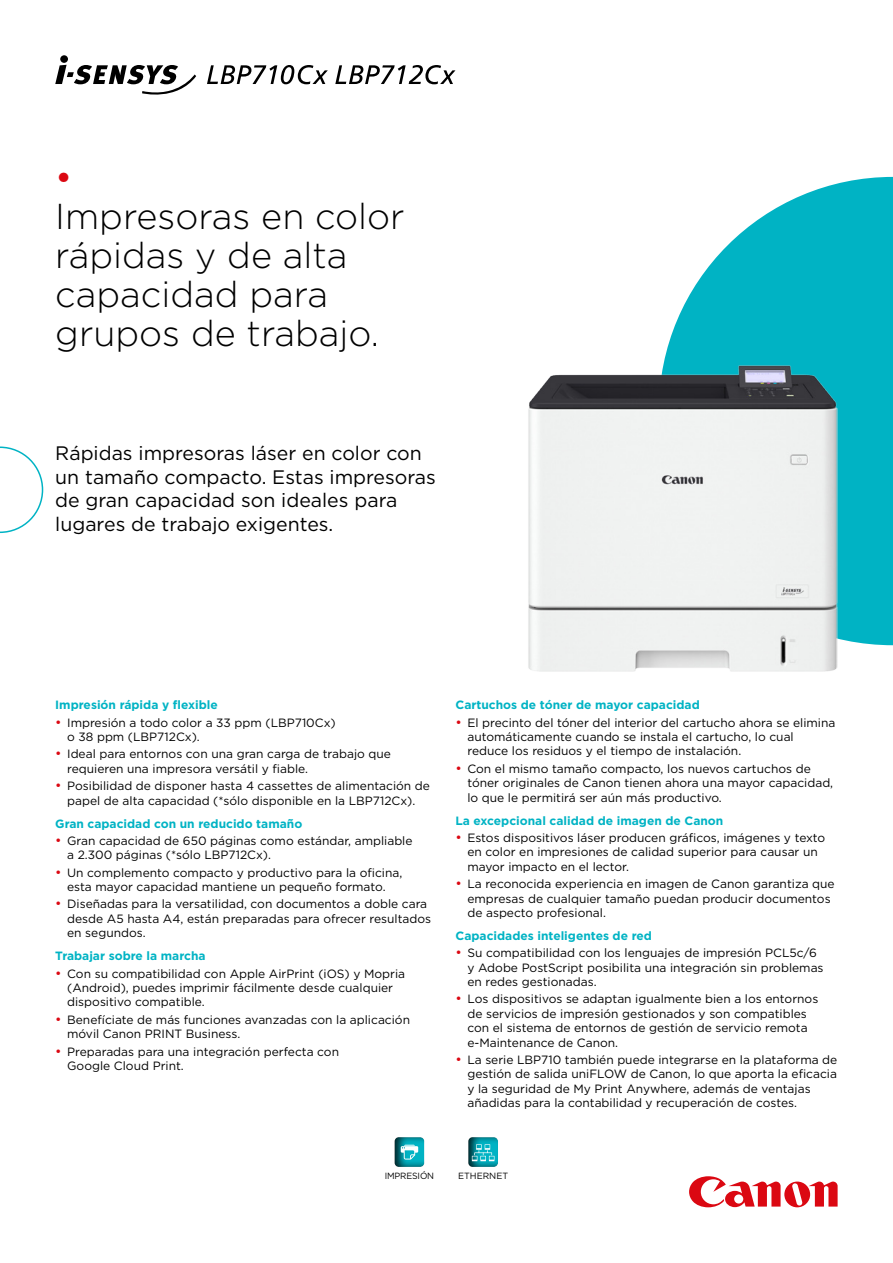
<style>
.page{position:relative;width:893px;height:1263px;background:#fff}
.page>*{position:absolute;margin:0;border:0;box-sizing:border-box;transform-origin:0 0}
.t1{font:300 36px/39px "Gotham";color:#000}
.t2{font:36px "Gotham";color:#db0812}
.t3{font:19.5px/23.4px "Gotham";color:#000}
.t4{font:12px/14.4px "Gotham";color:#000}
.t5{font:700 12px "Gotham";color:#00b3c4}
.t6{font:9px "Gotham";letter-spacing:-.015em;color:#000}
.s1{font-size:13.5px;color:#db0812}
</style>
<div class="page">
<svg style="left:663px;top:177px;width:230px;height:468px;fill:#00b3c4"></svg>
<svg style="left:0;top:446px;width:43px;height:87px"></svg>
<img style="left:528px;top:365px;width:310px;height:306px">
<svg style="left:55px;top:55px;width:141px;height:40px"></svg>
<svg style="left:207px;top:65px;width:121px;height:19px"></svg>
<svg style="left:335px;top:65px;width:120px;height:19px"></svg>
<svg style="left:689px;top:1176px;width:149px;height:31px"></svg>
<div style="left:454px;top:1125px;width:56px;height:42px;background:#000;opacity:.8"></div>
<svg style="left:472px;top:1144px;width:22px;height:17px"></svg>
<div style="left:380px;top:1125px;width:57px;height:42px;background:#000;opacity:.8"></div>
<svg style="left:401px;top:1145px;width:17px;height:14px"></svg>
<h1 class="t2" style="left:55px;top:155px;width:19px">•</h1>
<h1 class="t1" style="left:55px;top:196px;width:351px">Impresoras en color rápidas y de alta capacidad para grupos de trabajo.</h1>
<h2 class="t3" style="left:55px;top:441px;width:382px">Rápidas impresoras láser en color con un tamaño compacto. Estas impresoras de gran capacidad son ideales para lugares de trabajo exigentes.</h2>
<p class="t5" style="left:55px;top:697px;width:164px">Impresión rápida y flexible</p>
<p class="t4" style="left:67px;top:715px;width:270px;text-indent:-12px"><span class="s1">•</span> Impresión a todo color a 33 ppm (LBP710Cx) o 38 ppm (LBP712Cx).</p>
<p class="t4" style="left:67px;top:747px;width:325px;text-indent:-12px"><span class="s1">•</span> Ideal para entornos con una gran carga de trabajo que requieren una impresora versátil y fiable.</p>
<p class="t4" style="left:55px;top:778px;width:376px;text-align:center"><span class="s1">•</span> Posibilidad de disponer hasta 4 cassettes de alimentación de papel de alta capacidad (*sólo disponible en la LBP712Cx).</p>
<p class="t5" style="left:55px;top:815px;width:249px">Gran capacidad con un reducido tamaño</p>
<p class="t4" style="left:67px;top:833px;width:347px;text-indent:-12px"><span class="s1">•</span> Gran capacidad de 650 páginas como estándar, ampliable a 2.300 páginas (*sólo LBP712Cx).</p>
<p class="t4" style="left:55px;top:865px;width:349px;text-align:center"><span class="s1">•</span> Un complemento compacto y productivo para la oficina, esta mayor capacidad mantiene un pequeño formato.</p>
<p class="t4" style="left:67px;top:897px;width:365px;text-indent:-12px"><span class="s1">•</span> Diseñadas para la versatilidad, con documentos a doble cara desde A5 hasta A4, están preparadas para ofrecer resultados en segundos.</p>
<p class="t5" style="left:55px;top:948px;width:152px">Trabajar sobre la marcha</p>
<p class="t4" style="left:67px;top:966px;width:339px;text-indent:-12px"><span class="s1">•</span> Con su compatibilidad con Apple AirPrint (iOS) y Mopria (Android), puedes imprimir fácilmente desde cualquier dispositivo compatible.</p>
<p class="t4" style="left:67px;top:1012px;width:344px;text-indent:-12px"><span class="s1">•</span> Benefíciate de más funciones avanzadas con la aplicación móvil Canon PRINT Business.</p>
<p class="t4" style="left:67px;top:1044px;width:273px;text-indent:-12px"><span class="s1">•</span> Preparadas para una integración perfecta con<br>Google Cloud Print.</p>
<p class="t5" style="left:455px;top:697px;width:246px">Cartuchos de tóner de mayor capacidad</p>
<p class="t4" style="left:467px;top:715px;width:369px;text-indent:-12px"><span class="s1">•</span> El precinto del tóner del interior del cartucho ahora se elimina automáticamente cuando se instala el cartucho, lo cual reduce los residuos y el tiempo de instalación.</p>
<p class="t4" style="left:467px;top:761px;width:367px;text-indent:-12px"><span class="s1">•</span> Con el mismo tamaño compacto, los nuevos cartuchos de tóner originales de Canon tienen ahora una mayor capacidad, lo que le permitirá ser aún más productivo.</p>
<p class="t5" style="left:455px;top:812px;width:269px">La excepcional calidad de imagen de Canon</p>
<p class="t4" style="left:467px;top:830px;width:359px;text-indent:-12px"><span class="s1">•</span> Estos dispositivos láser producen gráficos, imágenes y texto en color en impresiones de calidad superior para causar un mayor impacto en el lector.</p>
<p class="t4" style="left:467px;top:876px;width:369px;text-indent:-12px"><span class="s1">•</span> La reconocida experiencia en imagen de Canon garantiza que empresas de cualquier tamaño puedan producir documentos de aspecto profesional.</p>
<p class="t5" style="left:455px;top:928px;width:198px">Capacidades inteligentes de red</p>
<p class="t4" style="left:467px;top:945px;width:358px;text-indent:-12px"><span class="s1">•</span> Su compatibilidad con los lenguajes de impresión PCL5c/6 y Adobe PostScript posibilita una integración sin problemas en redes gestionadas.</p>
<p class="t4" style="left:467px;top:992px;width:352px;text-indent:-12px"><span class="s1">•</span> Los dispositivos se adaptan igualmente bien a los entornos de servicios de impresión gestionados y son compatibles con el sistema de entornos de gestión de servicio remota e-Maintenance de Canon.</p>
<p class="t4" style="left:467px;top:1052px;width:371px;text-indent:-12px"><span class="s1">•</span> La serie LBP710 también puede integrarse en la plataforma de gestión de salida uniFLOW de Canon, lo que aporta la eficacia y la seguridad de My Print Anywhere, además de ventajas añadidas para la contabilidad y recuperación de costes.</p>
<p class="t6" style="left:385px;top:1169px;width:51px">IMPRESIÓN</p>
<p class="t6" style="left:458px;top:1169px;width:52px">ETHERNET</p>
</div>
